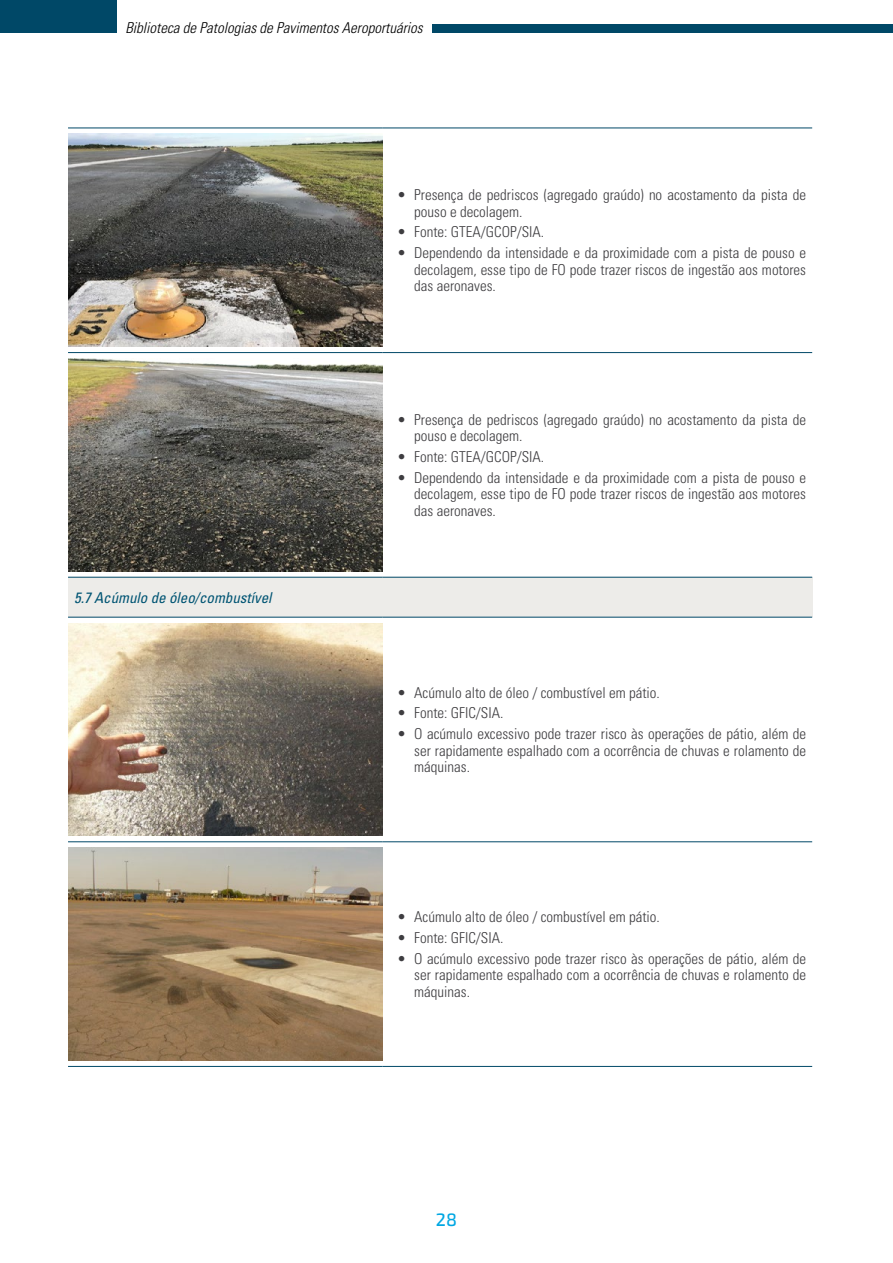
<style>
.page{position:relative;width:893px;height:1263px;background:#fff}
.page>*{position:absolute;margin:0;border:0;box-sizing:border-box;transform-origin:0 0}
.t1{font:500 18px "Exo 2";color:#00a7e3}
.t2{font:300 condensed 15px/16.5px "Univers LT Std";color:#3e3d40;text-align:justify}
.t3{font:italic 300 condensed 15px "Univers LT Std";color:#000}
.t4{font:italic condensed 15px "Univers LT Std";color:#005473}
</style>
<div class="page">
<div style="left:0;top:0;width:117px;height:33px;background:#004867"></div>
<div style="left:432px;top:24px;width:461px;height:9px;background:#004867"></div>
<div style="left:68px;top:577px;width:744px;height:40px;background:#edece9"></div>
<hr style="left:68px;top:128px;width:315px;height:1px;background:#004867">
<hr style="left:383px;top:128px;width:429px;height:1px;background:#004867">
<hr style="left:68px;top:352px;width:315px;height:1px;background:#004867">
<hr style="left:383px;top:352px;width:429px;height:1px;background:#004867">
<hr style="left:68px;top:577px;width:315px;height:1px;background:#004867">
<hr style="left:383px;top:577px;width:429px;height:1px;background:#004867">
<hr style="left:68px;top:617px;width:315px;height:1px;background:#004867">
<hr style="left:383px;top:617px;width:429px;height:1px;background:#004867">
<hr style="left:68px;top:841px;width:315px;height:1px;background:#004867">
<hr style="left:383px;top:841px;width:429px;height:1px;background:#004867">
<hr style="left:68px;top:1066px;width:315px;height:1px;background:#004867">
<hr style="left:383px;top:1066px;width:429px;height:1px;background:#004867">
<img style="left:68px;top:134px;width:315px;height:213px">
<img style="left:68px;top:359px;width:315px;height:212px">
<img style="left:68px;top:623px;width:315px;height:213px">
<img style="left:68px;top:848px;width:315px;height:212px">
<p class="t3" style="left:125px;top:18px;width:299px">Biblioteca de Patologias de Pavimentos Aeroportuários</p>
<p class="t2" style="left:414px;top:187px;width:393px;text-indent:-17px">• Presença de pedriscos (agregado graúdo) no acostamento da pista de pouso e decolagem.</p>
<p class="t2" style="left:397px;top:224px;width:148px">• Fonte: GTEA/GCOP/SIA.</p>
<p class="t2" style="left:414px;top:245px;width:393px;text-indent:-17px">• Dependendo da intensidade e da proximidade com a pista de pouso e decolagem, esse tipo de FO pode trazer riscos de ingestão aos motores das aeronaves.</p>
<p class="t4" style="left:74px;top:588px;width:199px">5.7 Acúmulo de óleo/combustível</p>
<p class="t2" style="left:414px;top:411px;width:393px;text-indent:-17px">• Presença de pedriscos (agregado graúdo) no acostamento da pista de pouso e decolagem.</p>
<p class="t2" style="left:397px;top:448px;width:148px">• Fonte: GTEA/GCOP/SIA.</p>
<p class="t2" style="left:414px;top:469px;width:393px;text-indent:-17px">• Dependendo da intensidade e da proximidade com a pista de pouso e decolagem, esse tipo de FO pode trazer riscos de ingestão aos motores das aeronaves.</p>
<p class="t2" style="left:397px;top:684px;width:264px">• Acúmulo alto de óleo / combustível em pátio.</p>
<p class="t2" style="left:397px;top:705px;width:108px">• Fonte: GFIC/SIA.</p>
<p class="t2" style="left:414px;top:726px;width:393px;text-indent:-17px">• O acúmulo excessivo pode trazer risco às operações de pátio, além de ser rapidamente espalhado com a ocorrência de chuvas e rolamento de máquinas.</p>
<p class="t2" style="left:397px;top:909px;width:264px">• Acúmulo alto de óleo / combustível em pátio.</p>
<p class="t2" style="left:397px;top:929px;width:108px">• Fonte: GFIC/SIA.</p>
<p class="t2" style="left:414px;top:950px;width:393px;text-indent:-17px">• O acúmulo excessivo pode trazer risco às operações de pátio, além de ser rapidamente espalhado com a ocorrência de chuvas e rolamento de máquinas.</p>
<p class="t1" style="left:436px;top:1209px;width:23px">28</p>
</div>
